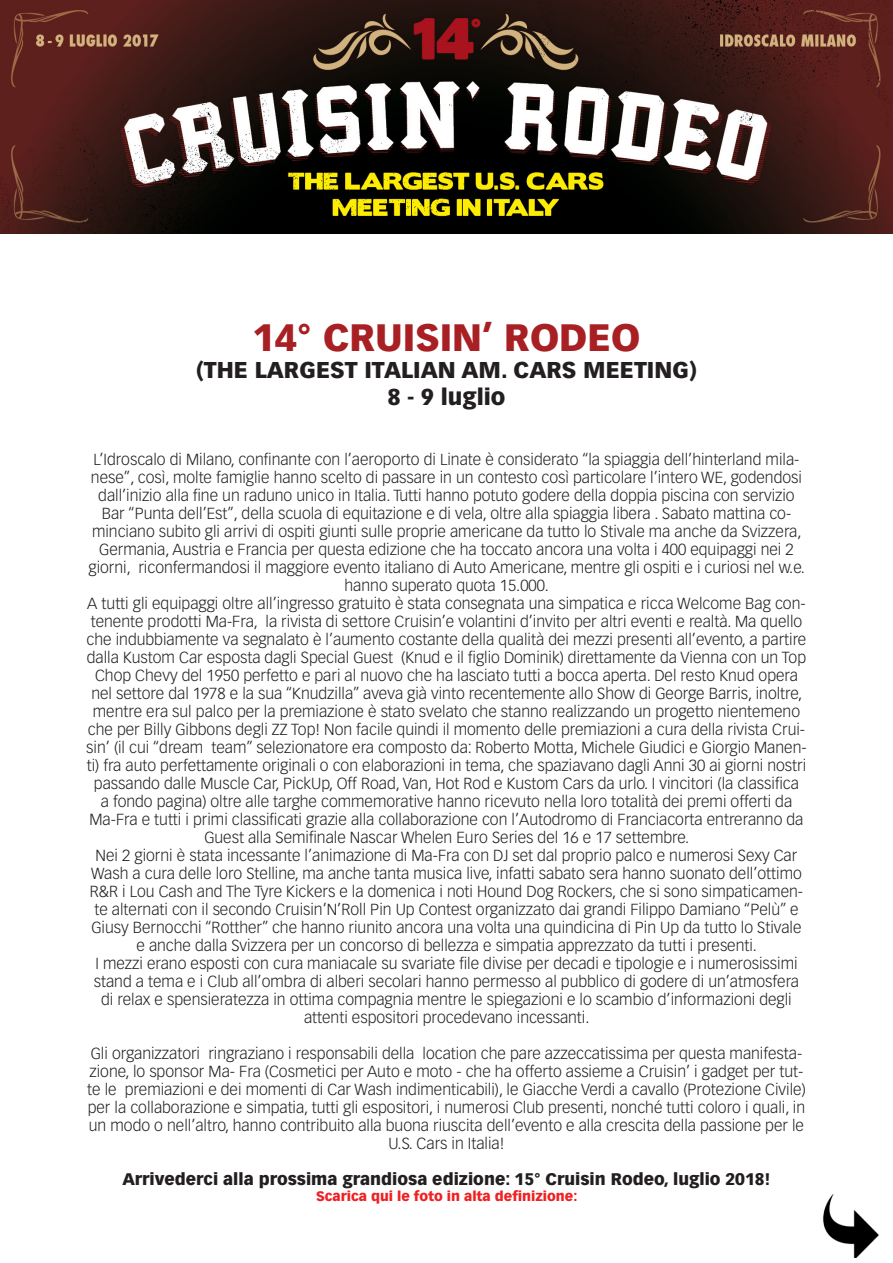
<style>
.page{position:relative;width:893px;height:1263px;background:#fff}
.page>*{position:absolute;margin:0;border:0;box-sizing:border-box;transform-origin:0 0}
.t1{font:900 37.5px "Vectora LH";color:#a82023}
.t2{font:900 22.5px "Vectora LH";color:#231f20}
.t3{font:900 16.5px "Vectora LH";color:#231f20}
.t4{font:300 15.75px/18px "Vectora LH";color:#231f20;text-align:center}
.t5{font:900 13.5px "Vectora LH";color:#ee2124}
</style>
<div class="page">
<img style="left:822px;top:1194px;width:57px;height:64px">
<img style="left:0;top:0;width:893px;height:234px">
<p class="t1" style="left:253px;top:314px;width:389px">14° CRUISIN’ RODEO</p>
<p class="t2" style="left:196px;top:356px;width:502px">(THE LARGEST ITALIAN AM. CARS MEETING)</p>
<p class="t2" style="left:387px;top:383px;width:119px">8 - 9 luglio</p>
<p class="t4" style="left:88px;top:450px;width:718px">L’Idroscalo di Milano, confinante con l’aeroporto di Linate è considerato “la spiaggia dell’hinterland mila&shy;nese”, così, molte famiglie hanno scelto di passare in un contesto così particolare l’intero WE, godendosi dall’inizio alla fine un raduno unico in Italia. Tutti hanno potuto godere della doppia piscina con servizio Bar “Punta dell’Est”, della scuola di equitazione e di vela, oltre alla spiaggia libera . Sabato mattina co&shy;minciano subito gli arrivi di ospiti giunti sulle proprie americane da tutto lo Stivale ma anche da Svizzera, Germania, Austria e Francia per questa edizione che ha toccato ancora una volta i 400 equipaggi nei 2 giorni, riconfermandosi il maggiore evento italiano di Auto Americane, mentre gli ospiti e i curiosi nel w.e. hanno superato quota 15.000.</p>
<p class="t4" style="left:86px;top:594px;width:722px">A tutti gli equipaggi oltre all’ingresso gratuito è stata consegnata una simpatica e ricca Welcome Bag con&shy;tenente prodotti Ma-Fra, la rivista di settore Cruisin’e volantini d’invito per altri eventi e realtà. Ma quello che indubbiamente va segnalato è l’aumento costante della qualità dei mezzi presenti all’evento, a partire dalla Kustom Car esposta dagli Special Guest (Knud e il figlio Dominik) direttamente da Vienna con un Top Chop Chevy del 1950 perfetto e pari al nuovo che ha lasciato tutti a bocca aperta. Del resto Knud opera nel settore dal 1978 e la sua “Knudzilla” aveva già vinto recentemente allo Show di George Barris, inoltre, mentre era sul palco per la premiazione è stato svelato che stanno realizzando un progetto nientemeno che per Billy Gibbons degli ZZ Top! Non facile quindi il momento delle premiazioni a cura della rivista Crui&shy;sin’ (il cui “dream team” selezionatore era composto da: Roberto Motta, Michele Giudici e Giorgio Manen&shy;ti) fra auto perfettamente originali o con elaborazioni in tema, che spaziavano dagli Anni 30 ai giorni nostri passando dalle Muscle Car, PickUp, Off Road, Van, Hot Rod e Kustom Cars da urlo. I vincitori (la classifica<br>a fondo pagina) oltre alle targhe commemorative hanno ricevuto nella loro totalità dei premi offerti da Ma-Fra e tutti i primi classificati grazie alla collaborazione con l’Autodromo di Franciacorta entreranno da Guest alla Semifinale Nascar Whelen Euro Series del 16 e 17 settembre.</p>
<p class="t4" style="left:90px;top:846px;width:715px">Nei 2 giorni è stata incessante l’animazione di Ma-Fra con DJ set dal proprio palco e numerosi Sexy Car Wash a cura delle loro Stelline, ma anche tanta musica live, infatti sabato sera hanno suonato dell’ottimo R&amp;R i Lou Cash and The Tyre Kickers e la domenica i noti Hound Dog Rockers, che si sono simpaticamen&shy;te alternati con il secondo Cruisin’N’Roll Pin Up Contest organizzato dai grandi Filippo Damiano “Pelù” e Giusy Bernocchi “Rotther” che hanno riunito ancora una volta una quindicina di Pin Up da tutto lo Stivale e anche dalla Svizzera per un concorso di bellezza e simpatia apprezzato da tutti i presenti.</p>
<p class="t4" style="left:94px;top:954px;width:707px">I mezzi erano esposti con cura maniacale su svariate file divise per decadi e tipologie e i numerosissimi stand a tema e i Club all’ombra di alberi secolari hanno permesso al pubblico di godere di un’atmosfera di relax e spensieratezza in ottima compagnia mentre le spiegazioni e lo scambio d’informazioni degli attenti espositori procedevano incessanti.</p>
<p class="t4" style="left:87px;top:1044px;width:720px">Gli organizzatori ringraziano i responsabili della location che pare azzeccatissima per questa manifesta&shy;zione, lo sponsor Ma- Fra (Cosmetici per Auto e moto - che ha offerto assieme a Cruisin’ i gadget per tut&shy;te le premiazioni e dei momenti di Car Wash indimenticabili), le Giacche Verdi a cavallo (Protezione Civile) per la collaborazione e simpatia, tutti gli espositori, i numerosi Club presenti, nonché tutti coloro i quali, in un modo o nell’altro, hanno contribuito alla buona riuscita dell’evento e alla crescita della passione per le U.S. Cars in Italia!</p>
<p class="t3" style="left:122px;top:1168px;width:650px">Arrivederci alla prossima grandiosa edizione: 15° Cruisin Rodeo, luglio 2018!</p>
<p class="t5" style="left:316px;top:1188px;width:263px">Scarica qui le foto in alta definizione:</p>
</div>
